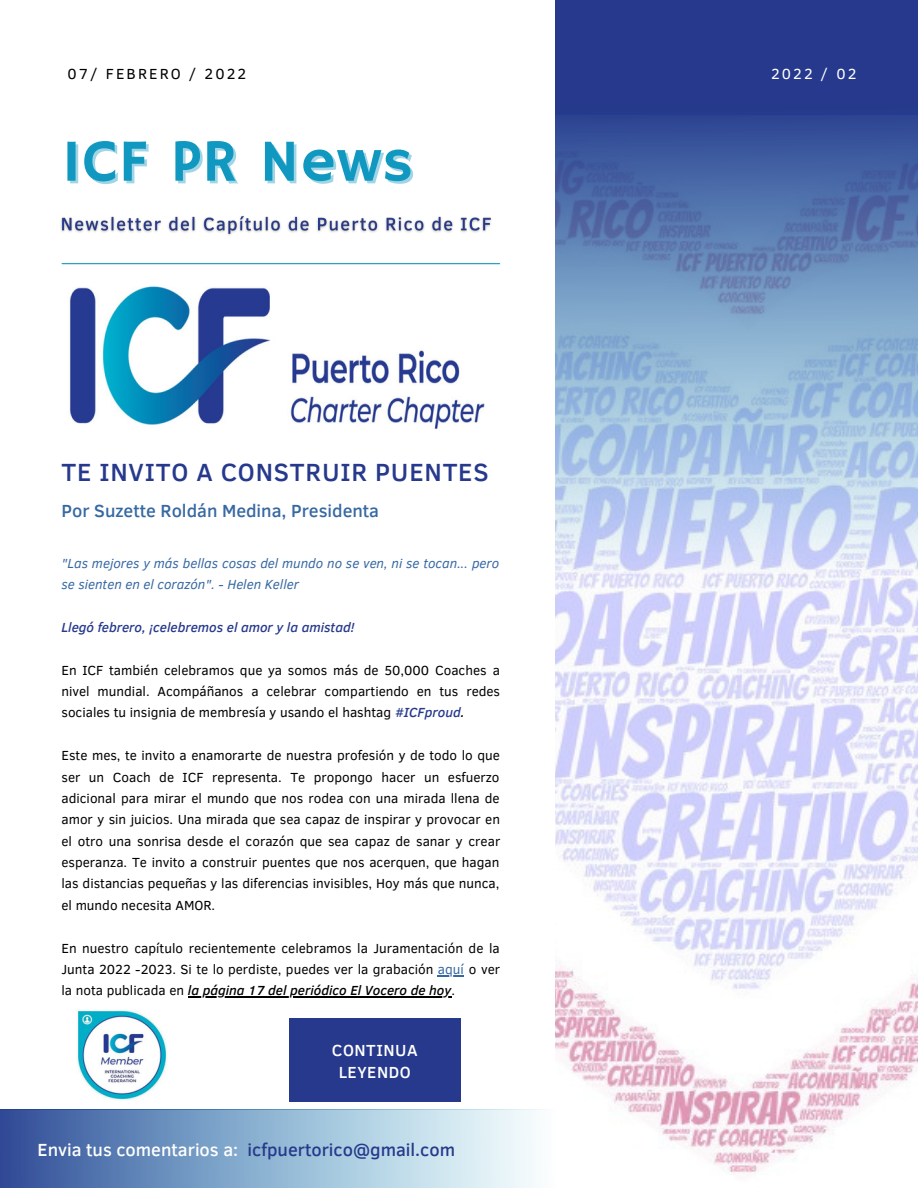
<style>
.page{position:relative;width:918px;height:1188px;background:#fff}
.page>*{position:absolute;margin:0;border:0;box-sizing:border-box;transform-origin:0 0}
.t1{font:60px "Hammersmith One";letter-spacing:.02em;color:#1198c0}
.t2{font:500 25.5px "Clear Sans";letter-spacing:.03em;color:#26398c}
.t3{font:500 18px "Clear Sans";color:#26398c}
.t4{font:500 18px "Clear Sans";color:#3668a2}
.t5{font:500 16.5px/21.9px "Clear Sans";letter-spacing:.03em;color:#fff;text-align:center}
.t6{font:15px "Clear Sans";letter-spacing:.14em;color:#000}
.t7{font:15px "Clear Sans";letter-spacing:.14em;color:#fff}
.t8{font:13.5px/21.3px "Clear Sans";color:#000;text-align:justify}
.t9{font:italic 13.5px/21.3px "Clear Sans";color:#3668a2}
.t10{font:italic 500 13.5px "Clear Sans";color:#26398c}
.s1{font-weight:500;font-style:italic;color:#26398c}
.s2{font-weight:500;font-style:italic}
.s3{color:#3668a2}
.s4{color:#fff}
</style>
<div class="page">
<div style="left:555px;top:0;width:363px;height:116px;background:#26398c"></div>
<img style="left:555px;top:116px;width:363px;height:1058px">
<svg style="left:556px;top:115px;width:362px;height:458px;background:#85a2cb"></svg>
<hr style="left:62px;top:263px;width:438px;height:1px;background:#1198c0">
<div style="left:0;top:1110px;width:555px;height:78px;background:linear-gradient(to right,#2d569c,#faffff)"></div>
<svg style="left:438px;top:975px;width:26px;height:1px"></svg>
<hr style="left:188px;top:996px;width:264px;height:2px;background:#000">
<div style="left:289px;top:1018px;width:171px;height:84px;background:#26398c"></div>
<img style="left:69px;top:286px;width:416px;height:144px">
<img style="left:77px;top:1010px;width:90px;height:90px">
<img style="left:61px;top:216px;width:431px;height:19px">
<p class="t6" style="left:68px;top:62px;width:180px">07/ FEBRERO / 2022</p>
<p class="t7" style="left:771px;top:62px;width:87px">2022 / 02</p>
<p class="t1" style="left:61px;top:127px;width:353px">ICF PR News</p>
<p class="t2" style="left:61px;top:454px;width:429px">TE INVITO A CONSTRUIR PUENTES</p>
<p class="t4" style="left:61px;top:498px;width:319px">Por Suzette Roldán Medina, Presidenta</p>
<p class="t9" style="left:61px;top:552px;width:439px">"Las mejores y más bellas cosas del mundo no se ven, ni se tocan... pero se sienten en el corazón". - Helen Keller</p>
<p class="t10" style="left:61px;top:617px;width:294px">Llegó febrero, ¡celebremos el amor y la amistad!</p>
<p class="t8" style="left:61px;top:659px;width:440px">En ICF también celebramos que ya somos más de 50,000 Coaches a nivel mundial. Acompáñanos a celebrar compartiendo en tus redes sociales tu insignia de membresía y usando el hashtag <span class="s1">#ICFproud</span><span class="s2">.</span></p>
<p class="t8" style="left:61px;top:744px;width:440px">Este mes, te invito a enamorarte de nuestra profesión y de todo lo que ser un Coach de ICF representa. Te propongo hacer un esfuerzo adicional para mirar el mundo que nos rodea con una mirada llena de amor y sin juicios. Una mirada que sea capaz de inspirar y provocar en el otro una sonrisa desde el corazón que sea capaz de sanar y crear esperanza. Te invito a construir puentes que nos acerquen, que hagan las distancias pequeñas y las diferencias invisibles, Hoy más que nunca, el mundo necesita AMOR.</p>
<p class="t8" style="left:61px;top:936px;width:440px">En nuestro capítulo recientemente celebramos la Juramentación de la Junta 2022 -2023. Si te lo perdiste, puedes ver la grabación <span class="s3">aquí</span> o ver la nota publicada en <span class="s2">la página 17 del periódico El Vocero de hoy</span>.</p>
<p class="t5" style="left:332px;top:1038px;width:87px">CONTINUA<br>LEYENDO</p>
<p class="t3" style="left:38px;top:1137px;width:419px"><span class="s4">Envia tus comentarios a:</span> icfpuertorico@gmail.com</p>
</div>
